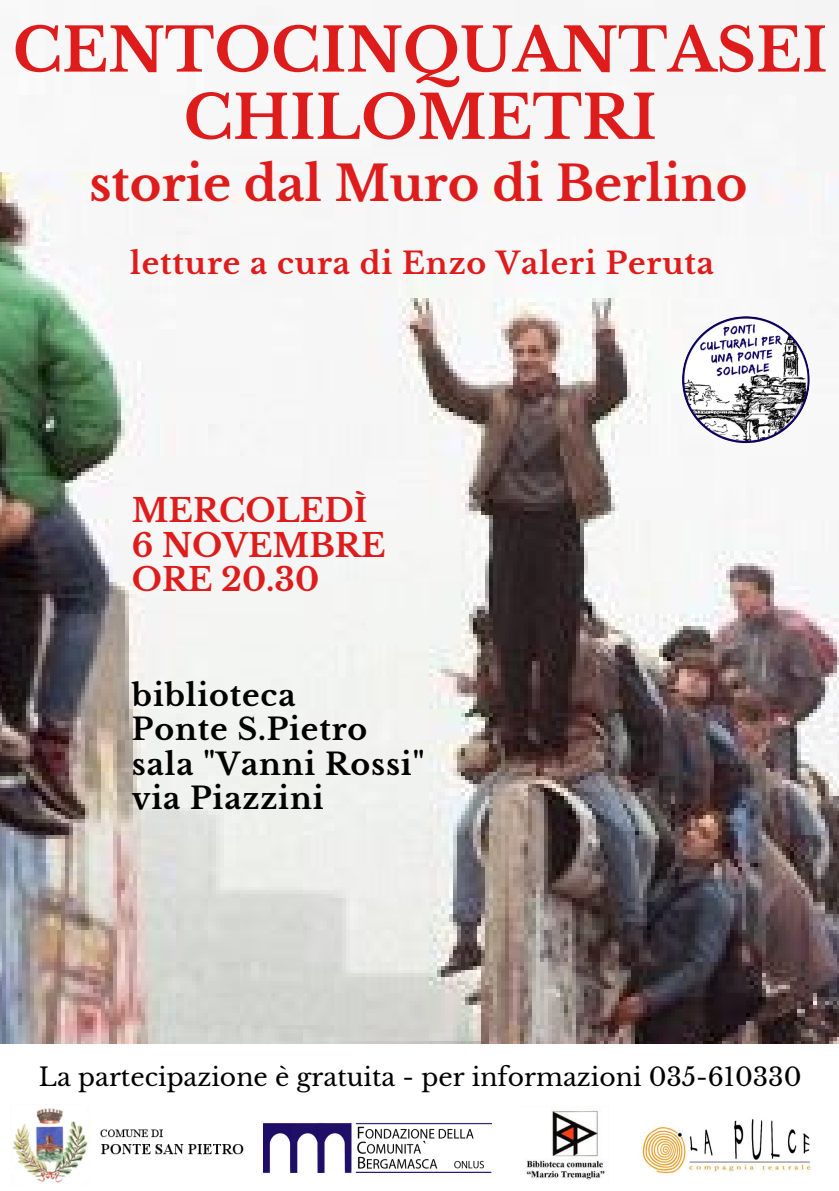
<style>
.page{position:relative;width:839px;height:1191px;background:#fff}
.page>*{position:absolute;margin:0;border:0;box-sizing:border-box;transform-origin:0 0}
.t1{font:700 60px/67.2px "Libre Baskerville";color:#df1c1c;text-align:center}
.t2{font:700 48px "Libre Baskerville";color:#df1c1c}
.t3{font:700 32px/34.4px "Libre Baskerville";color:#df1c1c}
.t4{font:700 30px/34.2px "Libre Baskerville";letter-spacing:.03em;color:#000}
.t5{font:700 30px "Libre Baskerville";letter-spacing:.03em;color:#df1c1c}
.t6{font:25px "Libre Baskerville";color:#000}
</style>
<div class="page">
<img style="left:0;top:172px;width:838px;height:872px">
<img style="left:263px;top:1123px;width:228px;height:49px">
<img style="left:13px;top:1108px;width:231px;height:75px">
<img style="left:642px;top:1118px;width:169px;height:56px">
<img style="left:526px;top:1109px;width:79px;height:71px">
<img style="left:682px;top:316px;width:127px;height:128px;border-radius:50%">
<h1 class="t1" style="left:13px;top:17px;width:816px">CENTOCINQUANTASEI<br>CHILOMETRI</h1>
<h2 class="t2" style="left:89px;top:154px;width:659px">storie dal Muro di Berlino</h2>
<p class="t5" style="left:130px;top:244px;width:585px">letture a cura di Enzo Valeri Peruta</p>
<p class="t3" style="left:132px;top:494px;width:255px">MERCOLEDÌ<br>6 NOVEMBRE<br>ORE 20.30</p>
<p class="t4" style="left:132px;top:679px;width:294px">biblioteca<br>Ponte S.Pietro sala "Vanni Rossi" via Piazzini</p>
<p class="t6" style="left:39px;top:1061px;width:764px">La partecipazione è gratuita - per informazioni 035-610330</p>
</div>
